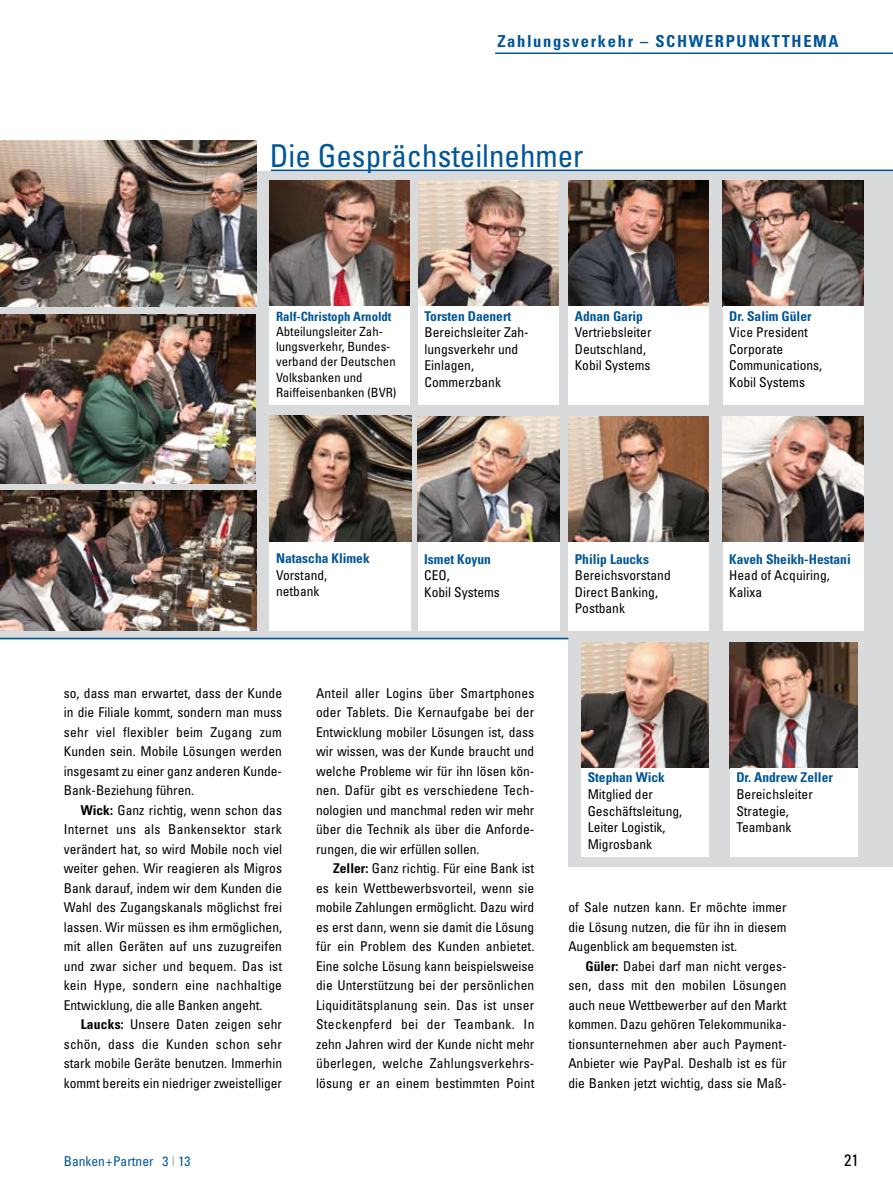
<style>
.page{position:relative;width:893px;height:1191px;background:#fff}
.page>*{position:absolute;margin:0;border:0;box-sizing:border-box;transform-origin:0 0}
.t1{font:condensed 31.5px "Univers LT Std";color:#005697}
.t2{font:700 condensed 16.5px "Univers LT Std";letter-spacing:.1em;color:#005697}
.t3{font:condensed 16.5px "Univers LT Std";color:#000}
.t4{font:condensed 13.5px/19.5px "Univers LT Std";color:#000}
.t5{font:700 condensed 13.5px "Univers LT Std";color:#005697}
.t6{font:condensed 13.5px "Univers LT Std";color:#005697}
.t7{font:condensed 12.75px/15.3px "Univers LT Std";color:#000}
.t8{font:700 condensed 12.75px "Univers LT Std";color:#005697}
.s1{font-weight:700}
.s2{color:#b1b3b4}
</style>
<div class="page">
<div style="left:0;top:171px;width:893px;height:468px;background:#d9dadb"></div>
<div style="left:568px;top:580px;width:325px;height:286px;background:#d9dadb"></div>
<img style="left:0;top:315px;width:255px;height:168px">
<img style="left:0;top:140px;width:256px;height:166px">
<hr style="left:271px;top:170px;width:622px;height:1px;background:#005697">
<img style="left:270px;top:181px;width:140px;height:125px">
<div style="left:270px;top:306px;width:140px;height:99px;background:#fff"></div>
<img style="left:581px;top:642px;width:128px;height:126px">
<div style="left:581px;top:768px;width:128px;height:89px;background:#fff"></div>
<img style="left:418px;top:181px;width:140px;height:125px">
<div style="left:418px;top:306px;width:140px;height:99px;background:#fff"></div>
<img style="left:270px;top:416px;width:141px;height:125px">
<div style="left:270px;top:541px;width:141px;height:89px;background:#fff"></div>
<img style="left:723px;top:416px;width:140px;height:126px">
<div style="left:723px;top:542px;width:140px;height:89px;background:#fff"></div>
<img style="left:568px;top:181px;width:141px;height:125px">
<div style="left:568px;top:306px;width:141px;height:99px;background:#fff"></div>
<img style="left:418px;top:416px;width:141px;height:126px">
<div style="left:418px;top:542px;width:141px;height:89px;background:#fff"></div>
<img style="left:568px;top:416px;width:141px;height:126px">
<div style="left:568px;top:542px;width:141px;height:89px;background:#fff"></div>
<img style="left:730px;top:642px;width:127px;height:126px">
<div style="left:730px;top:768px;width:127px;height:89px;background:#fff"></div>
<img style="left:723px;top:181px;width:140px;height:125px">
<div style="left:723px;top:306px;width:140px;height:99px;background:#fff"></div>
<img style="left:0;top:490px;width:256px;height:141px">
<hr style="left:0;top:638px;width:568px;height:1px;background:#005697">
<hr style="left:495px;top:53px;width:398px;height:1px;background:#005697">
<p class="t2" style="left:497px;top:31px;width:343px">Zahlungsverkehr – SCHWERPUNKTTHEMA</p>
<h1 class="t1" style="left:270px;top:135px;width:315px">Die Gesprächsteilnehmer</h1>
<p class="t8" style="left:276px;top:308px;width:117px">Ralf-Christoph Arnoldt</p>
<p class="t7" style="left:276px;top:323px;width:122px">Abteilungsleiter Zah&shy;lungsverkehr, Bundes&shy;verband der Deutschen<br>Volksbanken und<br>Raiffeisenbanken (BVR)</p>
<p class="t5" style="left:424px;top:308px;width:88px">Torsten Daenert</p>
<p class="t4" style="left:424px;top:324px;width:106px;line-height:16.5px">Bereichsleiter Zah&shy;lungsverkehr und<br>Einlagen,<br>Commerzbank</p>
<p class="t5" style="left:575px;top:308px;width:70px">Adnan Garip</p>
<p class="t4" style="left:575px;top:324px;width:78px;line-height:16.5px">Vertriebsleiter<br>Deutschland,<br>Kobil Systems</p>
<p class="t5" style="left:729px;top:308px;width:84px">Dr. Salim Güler</p>
<p class="t4" style="left:729px;top:324px;width:94px;line-height:16.5px">Vice President<br>Corporate<br>Communications,<br>Kobil Systems</p>
<p class="t5" style="left:276px;top:550px;width:95px">Natascha Klimek</p>
<p class="t4" style="left:276px;top:566px;width:53px;line-height:16.5px">Vorstand, netbank</p>
<p class="t5" style="left:424px;top:550px;width:68px">Ismet Koyun</p>
<p class="t4" style="left:424px;top:567px;width:77px;line-height:16.5px">CEO,<br>Kobil Systems</p>
<p class="t5" style="left:575px;top:550px;width:76px">Philip Laucks</p>
<p class="t4" style="left:575px;top:567px;width:97px;line-height:16.5px">Bereichsvorstand<br>Direct Banking,<br>Postbank</p>
<p class="t5" style="left:729px;top:550px;width:123px">Kaveh Sheikh-Hestani</p>
<p class="t4" style="left:729px;top:567px;width:102px;line-height:16.5px">Head of Acquiring,<br>Kalixa</p>
<p class="t4" style="left:64px;top:683px;width:220px;text-align:justify">so, dass man erwartet, dass der Kunde in die Filiale kommt, sondern man muss sehr viel flexibler beim Zugang zum Kunden sein. Mobile Lösungen werden insgesamt zu einer ganz anderen Kunde-Bank-Beziehung führen.</p>
<p class="t4" style="left:64px;top:800px;width:220px;text-align:justify;text-indent:17px"><span class="s1">Wick:</span> Ganz richtig, wenn schon das Internet uns als Bankensektor stark verändert hat, so wird Mobile noch viel weiter gehen. Wir reagieren als Migros Bank darauf, indem wir dem Kunden die Wahl des Zugangskanals möglichst frei lassen. Wir müssen es ihm ermöglichen, mit allen Geräten auf uns zuzugreifen und zwar sicher und bequem. Das ist kein Hype, sondern eine nachhaltige Entwicklung, die alle Banken angeht.</p>
<p class="t4" style="left:64px;top:1014px;width:220px;text-align:justify;text-indent:17px"><span class="s1">Laucks:</span> Unsere Daten zeigen sehr schön, dass die Kunden schon sehr stark mobile Geräte benutzen. Immerhin kommt bereits ein niedriger zweistelliger</p>
<p class="t6" style="left:64px;top:1152px;width:128px">Banken+Partner 3 <span class="s2">I</span> 13</p>
<p class="t4" style="left:316px;top:683px;width:220px;text-align:justify">Anteil aller Logins über Smartphones oder Tablets. Die Kernaufgabe bei der Entwicklung mobiler Lösungen ist, dass wir wissen, was der Kunde braucht und welche Probleme wir für ihn lösen kön&shy;nen. Dafür gibt es verschiedene Tech&shy;nologien und manchmal reden wir mehr über die Technik als über die Anforde&shy;rungen, die wir erfüllen sollen.</p>
<p class="t4" style="left:316px;top:858px;width:220px;text-align:justify;text-indent:17px"><span class="s1">Zeller:</span> Ganz richtig. Für eine Bank ist es kein Wettbewerbsvorteil, wenn sie mobile Zahlungen ermöglicht. Dazu wird es erst dann, wenn sie damit die Lösung für ein Problem des Kunden anbietet.<br>Eine solche Lösung kann beispielsweise die Unterstützung bei der persönlichen Liquiditätsplanung sein. Das ist unser Steckenpferd bei der Teambank. In zehn Jahren wird der Kunde nicht mehr überlegen, welche Zahlungsverkehrs&shy;lösung er an einem bestimmten Point</p>
<p class="t5" style="left:588px;top:769px;width:79px">Stephan Wick</p>
<p class="t4" style="left:588px;top:785px;width:96px;line-height:16.5px">Mitglied der<br>Geschäftsleitung,<br>Leiter Logistik,<br>Migrosbank</p>
<p class="t5" style="left:736px;top:769px;width:98px">Dr. Andrew Zeller</p>
<p class="t4" style="left:736px;top:785px;width:78px;line-height:16.5px">Bereichsleiter<br>Strategie,<br>Teambank</p>
<p class="t4" style="left:568px;top:897px;width:220px;text-align:justify">of Sale nutzen kann. Er möchte immer die Lösung nutzen, die für ihn in diesem Augenblick am bequemsten ist.</p>
<p class="t4" style="left:568px;top:956px;width:220px;text-align:justify;text-indent:17px"><span class="s1">Güler:</span> Dabei darf man nicht verges&shy;sen, dass mit den mobilen Lösungen auch neue Wettbewerber auf den Markt kommen. Dazu gehören Telekommunika&shy;tionsunternehmen aber auch Payment-Anbieter wie PayPal. Deshalb ist es für die Banken jetzt wichtig, dass sie Maß-</p>
<p class="t3" style="left:844px;top:1149px;width:16px">21</p>
</div>
